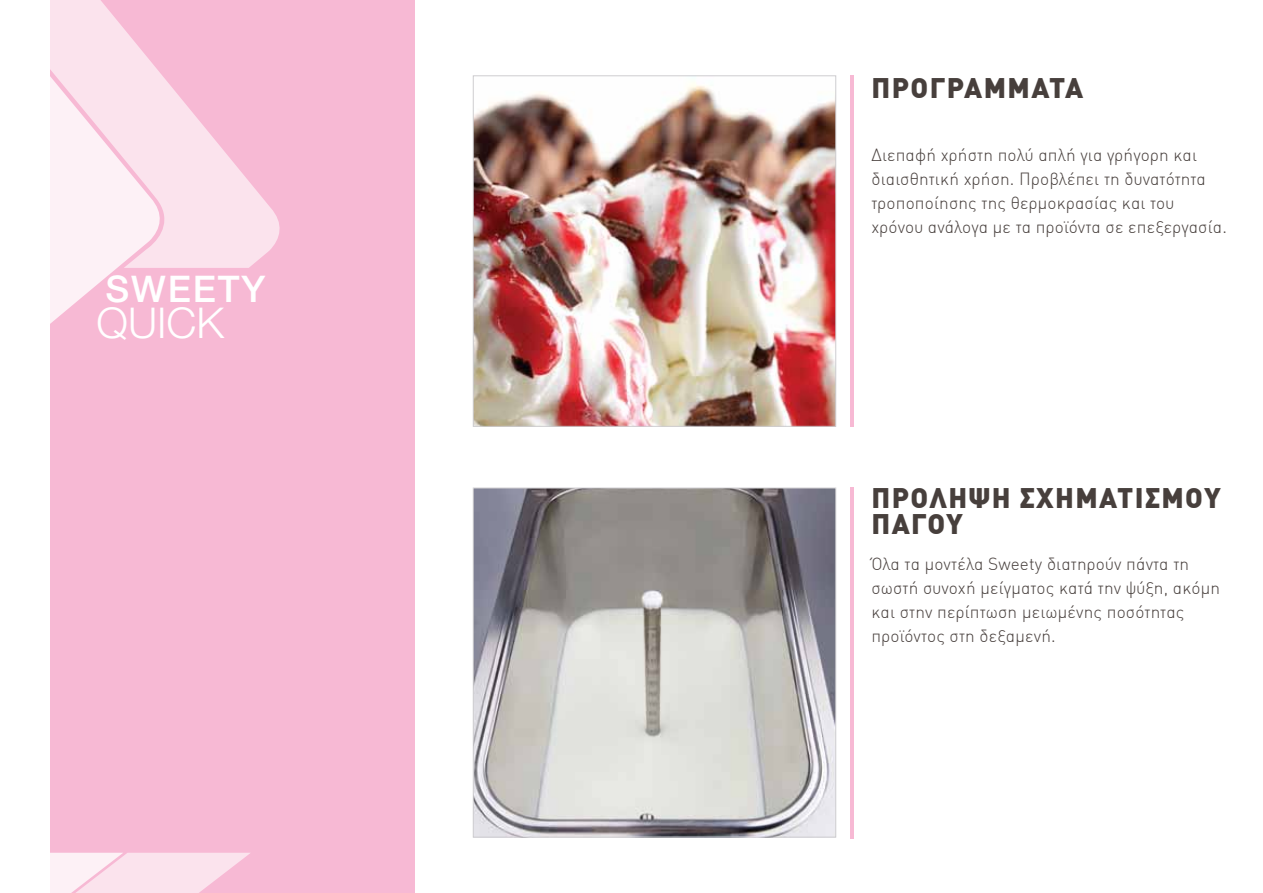
<style>
.page{position:relative;width:1263px;height:893px;background:#fff}
.page>*{position:absolute;margin:0;border:0;box-sizing:border-box;transform-origin:0 0}
.t1{font:300 42.45px "Helvetica Neue LT Pro";color:#fff}
.t2{font:500 36.75px "Helvetica Neue LT Pro";letter-spacing:.05em;color:#fff}
.t3{font:27.75px/25.5px "DIN Greek Black Alternate";letter-spacing:.05em;color:#473f3c}
.t4{font:17.25px/24px "DIN Greek Light Alternate";letter-spacing:.01em;color:#473f3c}
</style>
<div class="page">
<hr style="left:850px;top:75px;width:4px;height:352px;background:#f7b9d4">
<hr style="left:850px;top:487px;width:4px;height:351px;background:#f7b9d4">
<img style="left:475px;top:82px;width:359px;height:343px">
<div style="left:473px;top:75px;width:363px;height:352px;border:1px solid #cecdd0"></div>
<img style="left:475px;top:490px;width:359px;height:345px">
<div style="left:473px;top:488px;width:363px;height:349px;border:1px solid #cecdd0"></div>
<div style="left:51px;top:0;width:364px;height:893px;background:#f7b9d4"></div>
<svg style="left:50px;top:853px;width:200px;height:40px"></svg>
<svg style="left:50px;top:268px;width:67px;height:200px"></svg>
<svg style="left:50px;top:0;width:230px;height:268px"></svg>
<h2 class="t2" style="left:105px;top:267px;width:161px">SWEETY</h2>
<h1 class="t1" style="left:97px;top:297px;width:129px">QUICK</h1>
<h3 class="t3" style="left:871px;top:75px;width:213px">ΠΡΟΓΡΑΜΜΑΤΑ</h3>
<p class="t4" style="left:871px;top:143px;width:357px">Διεπαφή χρήστη πολύ απλή για γρήγορη και διαισθητική χρήση. Προβλέπει τη δυνατότητα τροποποίησης της θερμοκρασίας και του χρόνου ανάλογα με τα προϊόντα σε επεξεργασία.</p>
<h3 class="t3" style="left:871px;top:485px;width:351px">ΠΡΟΛΗΨΗ ΣΧΗΜΑΤΙΣΜΟΥ<br>ΠΑΓΟΥ</h3>
<p class="t4" style="left:871px;top:552px;width:350px">Όλα τα μοντέλα Sweety διατηρούν πάντα τη σωστή συνοχή μείγματος κατά την ψύξη, ακόμη και στην περίπτωση μειωμένης ποσότητας προϊόντος στη δεξαμενή.</p>
</div>
